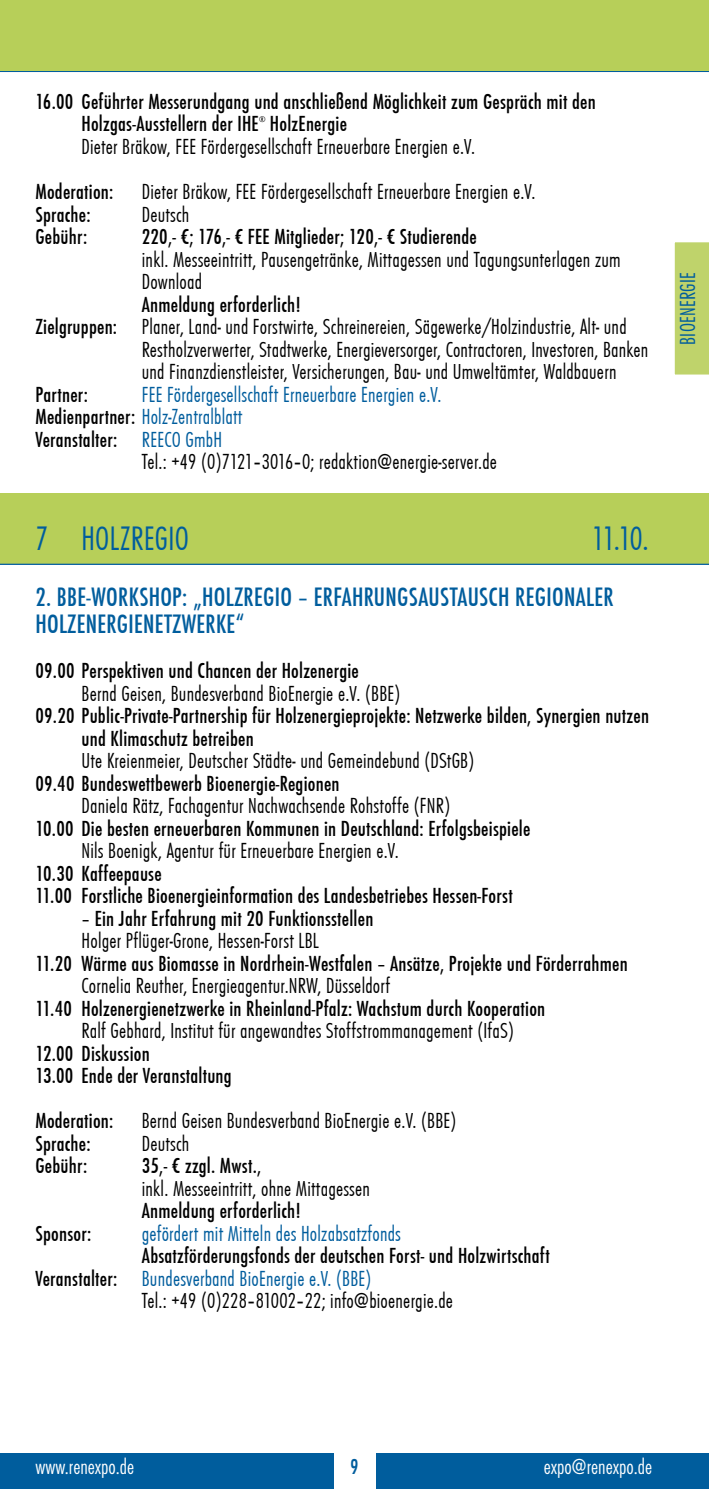
<style>
.page{position:relative;width:709px;height:1489px;background:#fff}
.page>*{position:absolute;margin:0;border:0;box-sizing:border-box;transform-origin:0 0}
.t1{font:35px "Futura T Lig Con";color:#005d9d}
.t2{font:27.5px/27.5px "Futura T Med Con";letter-spacing:.01em;color:#005d9d}
.t3{font:22.5px/22.5px "Futura T Lig Con";letter-spacing:.01em;color:#000}
.t4{font:22.5px/22.5px "Futura T Med Con";letter-spacing:.01em;color:#000}
.t5{font:22.5px "Futura T Lig Con";letter-spacing:.01em;color:#005d9d}
.t6{font:22.5px "Futura TCE Lig Con";color:#fff}
.t7{font:8.5px "Futura T Med Con";color:#000}
.s1{font-family:"Futura T Med Con"}
.s2{font-family:"Futura T Med Con";color:#000}
.s3{font-family:"Futura T Lig Con";color:#005d9d}
</style>
<div class="page">
<div style="left:0;top:1453px;width:333px;height:35px;background:#005d9d"></div>
<div style="left:376px;top:1453px;width:333px;height:35px;background:#005d9d"></div>
<hr style="left:0;top:71px;width:709px;height:1px;background:#005d9d">
<div style="left:674px;top:242px;width:35px;height:133px;background:#bfd36b"></div>
<div style="left:0;top:0;width:709px;height:71px;background:#b7cf59"></div>
<div style="left:0;top:493px;width:709px;height:70px;background:#b7cf59"></div>
<hr style="left:0;top:563px;width:709px;height:2px;background:#005d9d">
<p class="t4" style="left:81px;top:91px;width:516px;text-indent:-46px">16.00 Geführter Messerundgang und anschließend Möglichkeit zum Gespräch mit den<br>Holzgas-Ausstellern der IHE</p>
<p class="t3" style="left:81px;top:113px;width:395px;text-indent:188px"><span class="s1">HolzEnergie<br></span>Dieter Bräkow, FEE Fördergesellschaft Erneuerbare Energien e.V.</p>
<p class="t4" style="left:35px;top:181px;width:79px">Moderation:</p>
<p class="t3" style="left:142px;top:181px;width:395px">Dieter Bräkow, FEE Fördergesellschaft Erneuerbare Energien e.V.</p>
<p class="t4" style="left:35px;top:203px;width:57px">Sprache:</p>
<p class="t3" style="left:142px;top:203px;width:49px">Deutsch</p>
<p class="t4" style="left:35px;top:226px;width:53px">Gebühr:</p>
<p class="t3" style="left:142px;top:226px;width:480px"><span class="s1">220,- €; 176,- € FEE Mitglieder; 120,- € Studierende<br></span>inkl. Messeeintritt, Pausengetränke, Mittagessen und Tagungsunterlagen zum<br>Download</p>
<p class="t4" style="left:35px;top:293px;width:40px">A</p>
<p class="t4" style="left:150px;top:293px;width:152px">nmeldung erforderlich!</p>
<p class="t3" style="left:35px;top:316px;width:592px"><span class="s1">Zielgruppen:</span> Planer, Land- und Forstwirte, Schreinereien, Sägewerke/Holzindustrie, Alt- und</p>
<p class="t3" style="left:142px;top:338px;width:508px">Restholzverwerter, Stadtwerke, Energieversorger, Contractoren, Investoren, Banken</p>
<p class="t3" style="left:142px;top:361px;width:476px">und Finanzdienstleister, Versicherungen, Bau- und Umweltämter, Waldbauern</p>
<p class="t4" style="left:35px;top:383px;width:54px">Partner:</p>
<p class="t5" style="left:142px;top:382px;width:301px">FEE Fördergesellschaft Erneuerbare Energien e.V.</p>
<p class="t5" style="left:35px;top:405px;width:208px"><span class="s2">Medienpartner:</span> Holz-Zentralblatt</p>
<p class="t4" style="left:35px;top:428px;width:186px">Veranstalter: <span class="s3">REECO GmbH</span></p>
<p class="t3" style="left:142px;top:451px;width:357px">Tel.: +49 (0)7121–3016–0; redaktion@energie-server.de</p>
<p class="t7" style="left:259px;top:115px;width:8px">®</p>
<p class="t1" style="left:35px;top:519px;width:32px">7 Hol</p>
<p class="t1" style="left:120px;top:519px;width:21px">zregio</p>
<p class="t1" style="left:591px;top:519px;width:58px">11.10.</p>
<p class="t2" style="left:35px;top:583px;width:580px">2. BBE-Workshop: „HolzRegio – Erfahrungsaustausch regionaler<br>Holzenergi enetzwerke“</p>
<p class="t4" style="left:35px;top:659px;width:325px">09.00 Perspektiven und Chancen der Holzenergie</p>
<p class="t3" style="left:81px;top:682px;width:320px">Bernd Geisen, Bundesverband BioEnergie e.V. (BBE)</p>
<p class="t4" style="left:35px;top:704px;width:615px">09.20 Public-Private-Partnership für Holzenergieprojekte: Netzwerke bilden, Synergien nutzen</p>
<p class="t4" style="left:81px;top:727px;width:174px">und Klimaschutz betreiben</p>
<p class="t3" style="left:81px;top:750px;width:394px">Ute Kreienmeier, Deutscher Städte- und Gemeindebund (DStGB)</p>
<p class="t4" style="left:35px;top:772px;width:306px">09.40 Bundeswettbewerb Bioenergie-Regionen</p>
<p class="t3" style="left:81px;top:795px;width:370px">Daniela Rätz, Fachagentur Nachwachsende Rohstoffe (FNR)</p>
<p class="t4" style="left:35px;top:817px;width:496px">10.00 Die besten erneuerbaren Kommunen in Deutschland: Erfolgsbeispiele</p>
<p class="t3" style="left:81px;top:840px;width:319px">Nils Boenigk, Agentur für Erneuerbare Energien e.V.</p>
<p class="t4" style="left:35px;top:862px;width:128px">10.30 Kaffeepause</p>
<p class="t4" style="left:35px;top:884px;width:479px">11.00 Forstliche Bioenergieinformation des Landesbetriebes Hessen-Forst</p>
<p class="t4" style="left:81px;top:907px;width:293px">– Ein Jahr Erfahrung mit 20 Funktionsstellen</p>
<p class="t3" style="left:35px;top:930px;width:28px">H</p>
<p class="t3" style="left:90px;top:930px;width:230px">olger Pflüger-Grone, Hessen-Forst LBL</p>
<p class="t4" style="left:35px;top:952px;width:594px">11.20 Wärme aus Biomasse in Nordrhein-Westfalen – Ansätze, Projekte und Förderrahmen</p>
<p class="t3" style="left:81px;top:975px;width:310px">Cornelia Reuther, Energieagentur.NRW, Düsseldorf</p>
<p class="t4" style="left:35px;top:997px;width:511px">11.40 Holzenergienetzwerke in Rheinland-Pfalz: Wachstum durch Kooperation</p>
<p class="t3" style="left:81px;top:1020px;width:434px">Ralf Gebhard, Institut für angewandtes Stoffstrommanagement (IfaS)</p>
<p class="t4" style="left:35px;top:1042px;width:116px">12.00 Diskussion</p>
<p class="t4" style="left:35px;top:1064px;width:198px">13.00 Ende der Veranstaltung</p>
<p class="t4" style="left:35px;top:1109px;width:79px">Moderation:</p>
<p class="t3" style="left:142px;top:1110px;width:316px">Bernd Geisen Bundesverband BioEnergie e.V. (BBE)</p>
<p class="t4" style="left:35px;top:1132px;width:57px">Sprache:</p>
<p class="t3" style="left:142px;top:1132px;width:49px">Deutsch</p>
<p class="t4" style="left:35px;top:1154px;width:53px">Gebühr:</p>
<p class="t3" style="left:142px;top:1155px;width:230px"><span class="s1">35,- € zzgl. Mwst.,<br></span>inkl. Messeeintritt, ohne Mittagessen</p>
<p class="t4" style="left:35px;top:1199px;width:40px">A</p>
<p class="t4" style="left:150px;top:1199px;width:152px">nmeldung erforderlich!</p>
<p class="t4" style="left:35px;top:1222px;width:57px">Sponsor:</p>
<p class="t5" style="left:142px;top:1221px;width:260px">gefördert mit Mitteln des Holzabsatzfonds</p>
<p class="t4" style="left:35px;top:1244px;width:40px">A</p>
<p class="t4" style="left:150px;top:1244px;width:401px">bsatzförderungsfonds der deutschen Forst- und Holzwirtschaft</p>
<p class="t5" style="left:35px;top:1266px;width:337px"><span class="s2">Veranstalter:</span> Bundesverband BioEnergie e.V. (BBE)</p>
<p class="t3" style="left:142px;top:1290px;width:313px">Tel.: +49 (0)228–81002–22; info@bioenergie.de</p>
<p class="t5" style="left:675px;top:345px;width:74px;rotate:-90deg">BIOENERGIE</p>
<p class="t6" style="left:35px;top:1453px;width:100px">www.renexpo.de</p>
<p class="t6" style="left:544px;top:1453px;width:110px">expo@renexpo.de</p>
</div>
